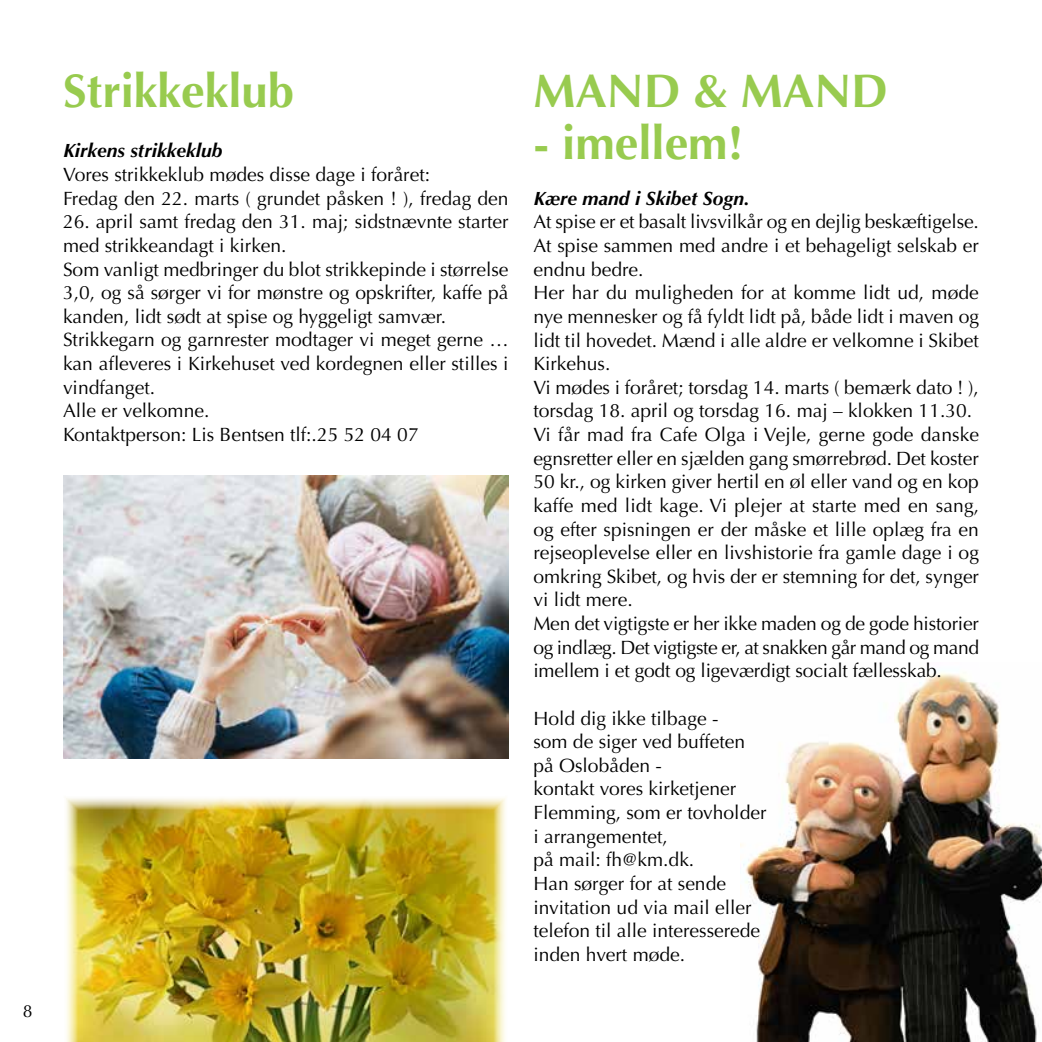
<style>
.page{position:relative;width:1042px;height:1042px;background:#fff}
.page>*{position:absolute;margin:0;border:0;box-sizing:border-box;transform-origin:0 0}
.t1{font:700 47.25px "Optima";color:#98cb4f}
.t2{font:19.25px/23.6px "Optima";color:#000}
.t3{font:italic 700 19.25px "Optima";color:#000}
.t4{font:17.5px "Optima";color:#000}
</style>
<div class="page">
<img style="left:740px;top:673px;width:302px;height:369px">
<img style="left:63px;top:475px;width:445px;height:283px">
<img style="left:66px;top:798px;width:439px;height:244px">
<p class="t4" style="left:23px;top:1000px;width:11px">8</p>
<h1 class="t1" style="left:63px;top:63px;width:233px">Strikkeklub</h1>
<p class="t3" style="left:63px;top:139px;width:161px">Kirkens strikkeklub</p>
<p class="t2" style="left:63px;top:163px;width:447px">Vores strikkeklub mødes disse dage i foråret:<br>Fredag den 22. marts ( grundet påsken ! ), fredag den</p>
<p class="t2" style="left:63px;top:210px;width:447px">26. april samt fredag den 31. maj; sidstnævnte starter med strikkeandagt i kirken.<br>Som vanligt medbringer du blot strikkepinde i størrelse 3,0, og så sørger vi for mønstre og opskrifter, kaffe på kanden, lidt sødt at spise og hyggeligt samvær.<br>Strikkegarn og garnrester modtager vi meget gerne … kan afleveres i Kirkehuset ved kordegnen eller stilles i vindfanget.<br>Alle er velkomne.<br>Kontaktperson: Lis Bentsen tlf:.25 52 04 07</p>
<h1 class="t1" style="left:533px;top:63px;width:356px">MAND &amp; MAND</h1>
<h1 class="t1" style="left:533px;top:115px;width:211px">- imellem!</h1>
<p class="t3" style="left:533px;top:187px;width:218px">Kære mand i Skibet Sogn.</p>
<p class="t2" style="left:533px;top:210px;width:447px">At spise er et basalt livsvilkår og en dejlig beskæftigelse.<br>At spise sammen med andre i et behageligt selskab er endnu bedre.<br>Her har du muligheden for at komme lidt ud, møde nye mennesker og få fyldt lidt på, både lidt i maven og lidt til hovedet. Mænd i alle aldre er velkomne i Skibet Kirkehus.<br>Vi mødes i foråret; torsdag 14. marts ( bemærk dato ! ), torsdag 18. april og torsdag 16. maj – klokken 11.30.<br>Vi får mad fra Cafe Olga i Vejle, gerne gode danske egnsretter eller en sjælden gang smørrebrød. Det koster 50 kr., og kirken giver hertil en øl eller vand og en kop kaffe med lidt kage. Vi plejer at starte med en sang, og efter spisningen er der måske et lille oplæg fra en rejseoplevelse eller en livshistorie fra gamle dage i og omkring Skibet, og hvis der er stemning for det, synger vi lidt mere.<br>Men det vigtigste er her ikke maden og de gode historier og indlæg. Det vigtigste er, at snakken går mand og mand imellem i et godt og ligeværdigt socialt fællesskab.</p>
<p class="t2" style="left:533px;top:706px;width:234px">Hold dig ikke tilbage -<br>som de siger ved buffeten på Oslobåden -<br>kontakt vores kirketjener<br>Flemming, som er tovholder i arrangementet,<br>på mail: fh@km.dk.<br>Han sørger for at sende invitation ud via mail eller telefon til alle interesserede inden hvert møde.</p>
</div>
